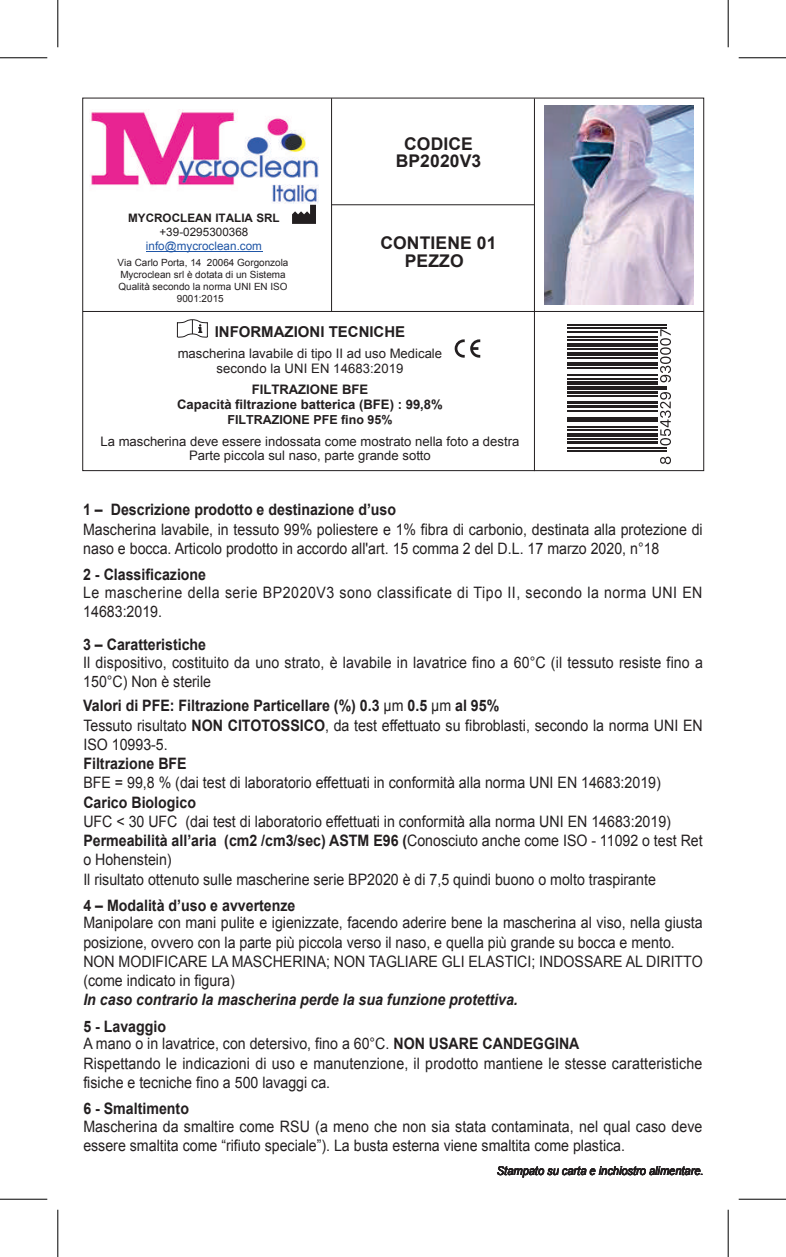
<style>
.page{position:relative;width:786px;height:1257px;background:#fff}
.page>*{position:absolute;margin:0;border:0;box-sizing:border-box;transform-origin:0 0}
.t1{font:700 17.5px/17.7px "Arial";letter-spacing:.01em;color:#231f20;text-align:center}
.t2{font:15.75px/19.2px "Arial";color:#231f20;scale:.9 1}
.t3{font:700 15.75px "Arial";color:#231f20;scale:.9 1}
.t4{font:15.75px/19.2px "Arial";letter-spacing:.035em;color:#231f20;scale:.9 1}
.t5{font:italic 700 15.75px "Arial";color:#231f20;scale:.9 1}
.t6{font:700 15.05px "Arial";color:#231f20}
.t7{font:13.12px/15.8px "Arial";color:#231f20;text-align:center}
.t8{font:700 13.12px/15px "Arial";color:#231f20;text-align:center}
.t9{font:700 12.42px "Arial";color:#231f20}
.t10{font:italic 12.25px "Arial";color:#231f20;scale:.9 1}
.t11{font:700 11.72px "Arial";letter-spacing:.005em;color:#231f20}
.t12{font:11.72px "Arial";letter-spacing:.005em;color:#2056a6}
.t13{font:11.72px "Arial";letter-spacing:.005em;color:#231f20}
.t14{font:9.97px/11.9px "Arial";color:#231f20;text-align:center}
.s1{font-weight:700}
</style>
<div class="page">
<img style="left:90px;top:110px;width:228px;height:93px">
<hr style="left:146px;top:252px;width:116px;height:1px;background:#2056a6">
<hr style="left:331px;top:98px;width:1px;height:213px;background:#231f20">
<hr style="left:533px;top:98px;width:1px;height:373px;background:#231f20">
<hr style="left:331px;top:204px;width:203px;height:1px;background:#231f20">
<div style="left:82px;top:311px;width:621px;height:160px;border:1px solid #231f20"></div>
<img style="left:544px;top:106px;width:149px;height:198px">
<svg style="left:660px;top:392px;width:10px;height:53px"></svg>
<svg style="left:660px;top:329px;width:10px;height:53px"></svg>
<svg style="left:660px;top:456px;width:10px;height:8px"></svg>
<hr style="left:567px;top:450px;width:99px;height:2px;background:#231f20">
<hr style="left:567px;top:448px;width:99px;height:1px;background:#231f20">
<hr style="left:567px;top:441px;width:90px;height:2px;background:#231f20">
<hr style="left:567px;top:438px;width:90px;height:1px;background:#231f20">
<hr style="left:567px;top:433px;width:90px;height:4px;background:#231f20">
<hr style="left:567px;top:429px;width:90px;height:1px;background:#231f20">
<hr style="left:567px;top:426px;width:90px;height:1px;background:#231f20">
<hr style="left:567px;top:419px;width:90px;height:3px;background:#231f20">
<hr style="left:567px;top:417px;width:90px;height:1px;background:#231f20">
<hr style="left:567px;top:410px;width:90px;height:1px;background:#231f20">
<hr style="left:567px;top:405px;width:90px;height:2px;background:#231f20">
<hr style="left:567px;top:401px;width:90px;height:2px;background:#231f20">
<hr style="left:567px;top:395px;width:90px;height:1px;background:#231f20">
<hr style="left:567px;top:391px;width:90px;height:3px;background:#231f20">
<hr style="left:567px;top:389px;width:99px;height:1px;background:#231f20">
<hr style="left:567px;top:386px;width:99px;height:1px;background:#231f20">
<svg style="left:567px;top:381px;width:90px;height:3px"></svg>
<hr style="left:567px;top:378px;width:90px;height:1px;background:#231f20">
<hr style="left:567px;top:374px;width:90px;height:1px;background:#231f20">
<hr style="left:567px;top:367px;width:90px;height:1px;background:#231f20">
<hr style="left:567px;top:362px;width:90px;height:4px;background:#231f20">
<hr style="left:567px;top:358px;width:90px;height:1px;background:#231f20">
<hr style="left:567px;top:352px;width:90px;height:4px;background:#231f20">
<hr style="left:567px;top:348px;width:90px;height:1px;background:#231f20">
<hr style="left:567px;top:343px;width:90px;height:4px;background:#231f20">
<hr style="left:567px;top:339px;width:90px;height:1px;background:#231f20">
<hr style="left:567px;top:336px;width:90px;height:1px;background:#231f20">
<hr style="left:567px;top:331px;width:90px;height:1px;background:#231f20">
<hr style="left:567px;top:327px;width:99px;height:1px;background:#231f20">
<hr style="left:567px;top:324px;width:99px;height:1px;background:#231f20">
<svg style="left:176px;top:319px;width:32px;height:19px"></svg>
<svg style="left:454px;top:339px;width:26px;height:19px"></svg>
<svg style="left:292px;top:205px;width:24px;height:19px"></svg>
<hr style="left:0;top:57px;width:47px;height:1px;background:#000">
<hr style="left:738px;top:57px;width:47px;height:1px;background:#000">
<hr style="left:0;top:1198px;width:47px;height:1px;background:#000">
<hr style="left:738px;top:1198px;width:47px;height:1px;background:#000">
<hr style="left:57px;top:0;width:1px;height:47px;background:#000">
<hr style="left:57px;top:1209px;width:1px;height:47px;background:#000">
<hr style="left:727px;top:0;width:1px;height:47px;background:#000">
<hr style="left:727px;top:1209px;width:1px;height:47px;background:#000">
<p class="t1" style="left:395px;top:135px;width:87px">CODICE<br>BP2020V3</p>
<p class="t11" style="left:128px;top:210px;width:153px">MYCROCLEAN ITALIA SRL</p>
<p class="t13" style="left:159px;top:224px;width:90px">+39-0295300368</p>
<p class="t12" style="left:146px;top:238px;width:117px">info@mycroclean.com</p>
<p class="t14" style="left:117px;top:257px;width:172px">Via Carlo Porta, 14 20064 Gorgonzola<br>Mycroclean srl è dotata di un Sistema<br>Qualità secondo la norma UNI EN ISO<br>9001:2015</p>
<p class="t6" style="left:214px;top:321px;width:192px">INFORMAZIONI TECNICHE</p>
<p class="t7" style="left:178px;top:345px;width:266px">mascherina lavabile di tipo II ad uso Medicale secondo la UNI EN 14683:2019</p>
<p class="t8" style="left:177px;top:382px;width:267px">FILTRAZIONE BFE<br>Capacità filtrazione batterica (BFE) : 99,8%</p>
<p class="t9" style="left:227px;top:411px;width:166px">FILTRAZIONE PFE fino 95%</p>
<p class="t7" style="left:100px;top:435px;width:420px;line-height:14px">La mascherina deve essere indossata come mostrato nella foto a destra<br>Parte piccola sul naso, parte grande sotto</p>
<p class="t1" style="left:380px;top:234px;width:118px">CONTIENE 01<br>PEZZO</p>
<p class="t3" style="left:83px;top:499px;width:349px">1 – Descrizione prodotto e destinazione d’uso</p>
<p class="t2" style="left:83px;top:519px;width:689px">Mascherina lavabile, in tessuto 99% poliestere e 1% fibra di carbonio, destinata alla protezione di naso e bocca. Articolo prodotto in accordo all'art. 15 comma 2 del D.L. 17 marzo 2020, n°18</p>
<p class="t3" style="left:83px;top:563px;width:138px">2 - Classificazione</p>
<p class="t4" style="left:83px;top:582px;width:689px">Le mascherine della serie BP2020V3 sono classificate di Tipo II, secondo la norma UNI EN<br>14683:2019.</p>
<p class="t3" style="left:83px;top:633px;width:138px">3 – Caratteristiche</p>
<p class="t2" style="left:83px;top:652px;width:689px">Il dispositivo, costituito da uno strato, è lavabile in lavatrice fino a 60°C (il tessuto resiste fino a<br>150°C) Non è sterile</p>
<p class="t2" style="left:83px;top:696px;width:689px"><span class="s1">Valori di PFE: Filtrazione Particellare (%) 0.3</span> μm <span class="s1">0.5</span> μm <span class="s1">al 95%<br></span>Tessuto risultato <span class="s1">NON CITOTOSSICO</span>, da test effettuato su fibroblasti, secondo la norma UNI EN<br>ISO 10993-5.</p>
<p class="t3" style="left:83px;top:752px;width:116px">Filtrazione BFE</p>
<p class="t2" style="left:83px;top:773px;width:642px">BFE = 99,8 % (dai test di laboratorio effettuati in conformità alla norma UNI EN 14683:2019)</p>
<p class="t3" style="left:83px;top:791px;width:127px">Carico Biologico</p>
<p class="t2" style="left:83px;top:812px;width:689px">UFC &lt; 30 UFC (dai test di laboratorio effettuati in conformità alla norma UNI EN 14683:2019)<br><span class="s1">Permeabilità all’aria (cm2 /cm3/sec) ASTM E96 (</span>Conosciuto anche come ISO - 11092 o test Ret o Hohenstein)<br>Il risultato ottenuto sulle mascherine serie BP2020 è di 7,5 quindi buono o molto traspirante</p>
<p class="t3" style="left:83px;top:894px;width:237px">4 – Modalità d’uso e avvertenze</p>
<p class="t2" style="left:83px;top:913px;width:689px">Manipolare con mani pulite e igienizzate, facendo aderire bene la mascherina al viso, nella giusta posizione, ovvero con la parte più piccola verso il naso, e quella più grande su bocca e mento.<br>NON MODIFICARE LA MASCHERINA; NON TAGLIARE GLI ELASTICI; INDOSSARE AL DIRITTO (come indicato in figura)</p>
<p class="t5" style="left:83px;top:989px;width:484px">In caso contrario la mascherina perde la sua funzione protettiva.</p>
<p class="t2" style="left:83px;top:1017px;width:552px;line-height:17.5px"><span class="s1">5 - Lavaggio<br></span>A mano o in lavatrice, con detersivo, fino a 60°C. <span class="s1">NON USARE CANDEGGINA</span></p>
<p class="t2" style="left:83px;top:1053px;width:689px">Rispettando le indicazioni di uso e manutenzione, il prodotto mantiene le stesse caratteristiche fisiche e tecniche fino a 500 lavaggi ca.</p>
<p class="t3" style="left:83px;top:1097px;width:119px">6 - Smaltimento</p>
<p class="t2" style="left:83px;top:1116px;width:689px">Mascherina da smaltire come RSU (a meno che non sia stata contaminata, nel qual caso deve essere smaltita come “rifiuto speciale”). La busta esterna viene smaltita come plastica.</p>
<p class="t10" style="left:496px;top:1161px;width:231px">Stampato su carta e inchiostro alimentare.</p>
</div>
